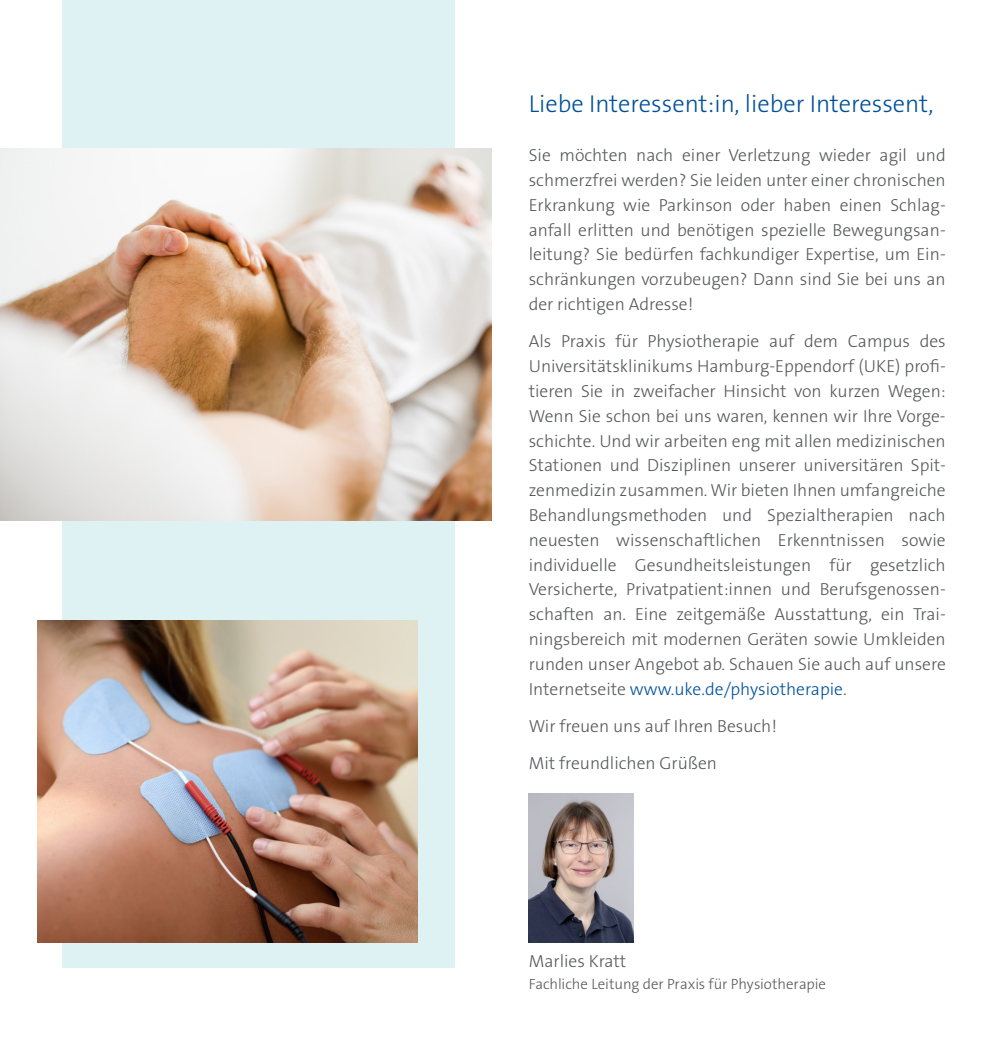
<style>
.page{position:relative;width:983px;height:1042px;background:#fff}
.page>*{position:absolute;margin:0;border:0;box-sizing:border-box;transform-origin:0 0}
.t1{font:300 24.5px "The Sans Os F";color:#01519a}
.t2{font:300 17.5px/24.8px "The Sans Os F";color:#57585a;text-align:justify}
.t3{font:300 14.88px "The Sans Os F";color:#57585a}
.s1{color:#01519a}
</style>
<div class="page">
<div style="left:62px;top:0;width:392px;height:967px;background:#def1f3"></div>
<img style="left:528px;top:794px;width:105px;height:149px">
<img style="left:0;top:149px;width:491px;height:372px">
<img style="left:37px;top:620px;width:380px;height:323px">
<h1 class="t1" style="left:528px;top:88px;width:406px">Liebe Interessent:in, lieber Interessent,</h1>
<p class="t2" style="left:528px;top:143px;width:418px">Sie möchten nach einer Verletzung wieder agil und schmerzfrei werden? Sie leiden unter einer chronischen Erkrankung wie Parkinson oder haben einen Schlag&shy;anfall erlitten und benötigen spezielle Bewegungsan&shy;leitung? Sie bedürfen fachkundiger Expertise, um Ein&shy;schränkungen vorzubeugen? Dann sind Sie bei uns an der richtigen Adresse!</p>
<p class="t2" style="left:528px;top:329px;width:418px">Als Praxis für Physiotherapie auf dem Campus des Universitätsklinikums Hamburg-Eppendorf (UKE) profi&shy;tieren Sie in zweifacher Hinsicht von kurzen Wegen:<br>Wenn Sie schon bei uns waren, kennen wir Ihre Vorge&shy;schichte. Und wir arbeiten eng mit allen medizinischen Stationen und Disziplinen unserer universitären Spit&shy;zenmedizin zusammen. Wir bieten Ihnen umfangreiche Behandlungsmethoden und Spezialtherapien nach neuesten wissenschaftlichen Erkenntnissen sowie individuelle Gesundheitsleistungen für gesetzlich Versicherte, Privatpatient:innen und Berufsgenossen&shy;schaften an. Eine zeitgemäße Ausstattung, ein Trai&shy;ningsbereich mit modernen Geräten sowie Umkleiden runden unser Angebot ab. Schauen Sie auch auf unsere Internetseite <span class="s1">www.uke.de/physiotherapie</span>.</p>
<p class="t2" style="left:528px;top:707px;width:250px;line-height:37.3px">Wir freuen uns auf Ihren Besuch!<br>Mit freundlichen Grüßen</p>
<p class="t2" style="left:528px;top:949px;width:99px">Marlies Kratt</p>
<p class="t3" style="left:528px;top:974px;width:299px">Fachliche Leitung der Praxis für Physiotherapie</p>
</div>
